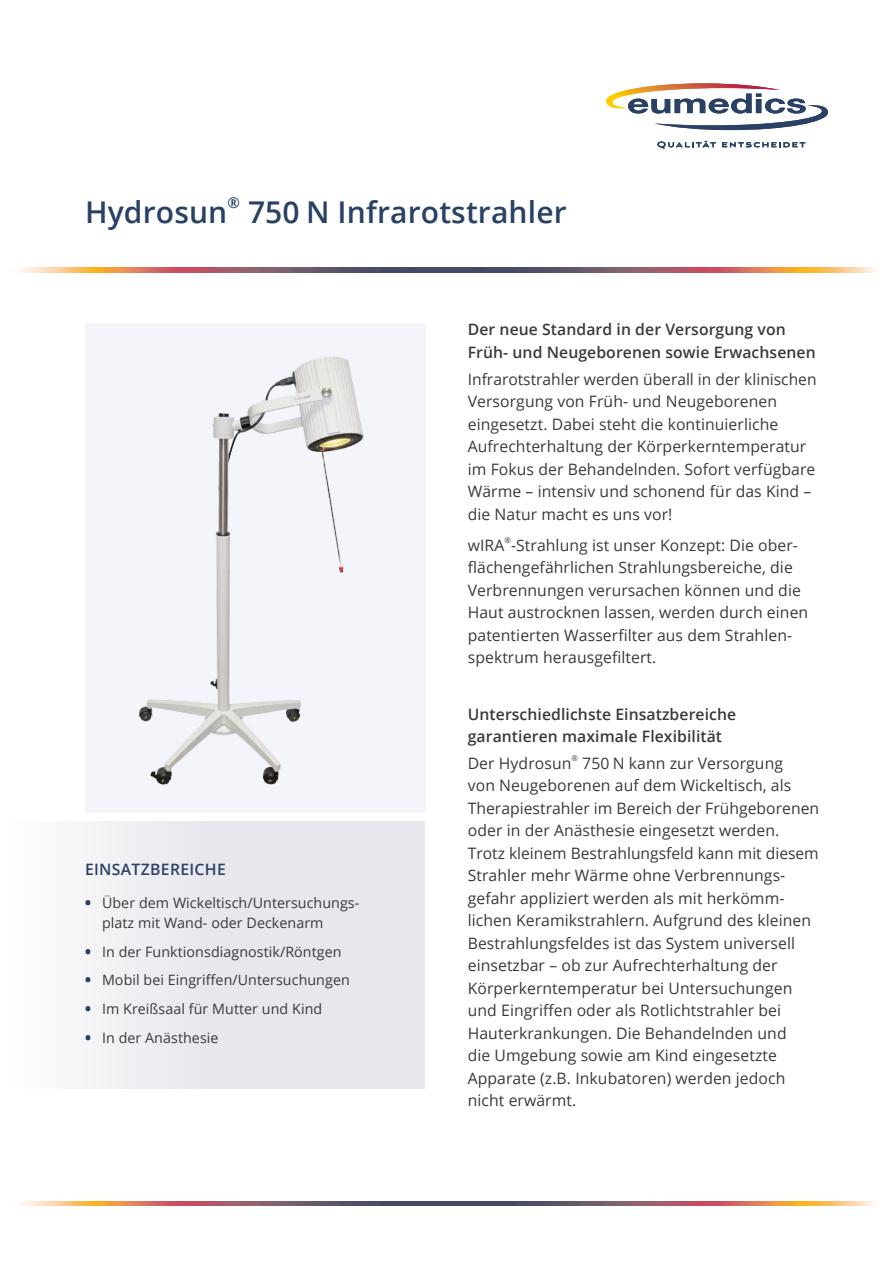
<style>
.page{position:relative;width:893px;height:1263px;background:#fff}
.page>*{position:absolute;margin:0;border:0;box-sizing:border-box;transform-origin:0 0}
.t1{font:600 30px "Open Sans";letter-spacing:.005em;color:#2a4166}
.t2{font:15.75px/22.5px "Open Sans";letter-spacing:.005em;color:#373a3b}
.t3{font:600 15.75px/22.5px "Open Sans";letter-spacing:.005em;color:#373a3b}
.t4{font:600 15.75px "Open Sans";letter-spacing:.02em;color:#2a4166}
.t5{font:600 15px "Open Sans";color:#2a4166}
.t6{font:14.25px/20.2px "Open Sans";letter-spacing:.005em;color:#373a3b}
.t7{font:7.8px "Open Sans";color:#373a3b}
.s1{font-weight:800;font-size:15px;color:#2a4166}
</style>
<div class="page">
<img style="left:20px;top:1201px;width:855px;height:5px">
<img style="left:20px;top:267px;width:855px;height:5px">
<svg style="left:606px;top:83px;width:222px;height:47px"></svg>
<svg style="left:657px;top:141px;width:59px;height:8px"></svg>
<svg style="left:722px;top:142px;width:83px;height:5px"></svg>
<div style="left:85px;top:323px;width:340px;height:489px;background:#f4f4fb"></div>
<img style="left:139px;top:356px;width:225px;height:429px">
<div style="left:9px;top:821px;width:416px;height:268px;background:linear-gradient(to right,#f8f8f9,#e1e1e9)"></div>
<h1 class="t1" style="left:85px;top:191px;width:144px">Hydrosun</h1>
<p class="t5" style="left:227px;top:192px;width:14px">®</p>
<h1 class="t1" style="left:248px;top:191px;width:320px">750 N Infrarotstrahler</h1>
<p class="t4" style="left:85px;top:859px;width:142px">EINSATZBEREICHE</p>
<p class="t6" style="left:102px;top:892px;width:259px;text-indent:-17px"><span class="s1">•</span> Über dem Wickeltisch/Untersuchungs&shy;platz mit Wand- oder Deckenarm</p>
<p class="t6" style="left:85px;top:941px;width:258px"><span class="s1">•</span> In der Funktionsdiagnostik/Röntgen</p>
<p class="t6" style="left:85px;top:970px;width:266px"><span class="s1">•</span> Mobil bei Eingriffen/Untersuchungen</p>
<p class="t6" style="left:85px;top:998px;width:239px"><span class="s1">•</span> Im Kreißsaal für Mutter und Kind</p>
<p class="t6" style="left:85px;top:1027px;width:135px"><span class="s1">•</span> In der Anästhesie</p>
<p class="t3" style="left:468px;top:318px;width:349px">Der neue Standard in der Versorgung von<br>Früh- und Neugeborenen sowie Erwachsenen</p>
<p class="t2" style="left:468px;top:367px;width:350px">Infrarotstrahler werden überall in der klinischen Versorgung von Früh- und Neugeborenen eingesetzt. Dabei steht die kontinuierliche Aufrechterhaltung der Körperkerntemperatur im Fokus der Behandelnden. Sofort verfügbare Wärme – intensiv und schonend für das Kind – die Natur macht es uns vor!</p>
<p class="t2" style="left:468px;top:533px;width:332px">wIRA -Strahlung ist unser Konzept: Die ober-</p>
<p class="t7" style="left:504px;top:534px;width:8px">®</p>
<p class="t2" style="left:468px;top:556px;width:342px">flächengefährlichen Strahlungsbereiche, die Verbrennungen verursachen können und die Haut austrocknen lassen, werden durch einen patentierten Wasserfilter aus dem Strahlen&shy;spektrum herausgefiltert.</p>
<p class="t3" style="left:468px;top:702px;width:270px">Unterschiedlichste Einsatzbereiche garantieren maximale Flexibilität</p>
<p class="t2" style="left:468px;top:751px;width:105px">Der Hydrosun</p>
<p class="t7" style="left:571px;top:753px;width:8px">®</p>
<p class="t2" style="left:468px;top:751px;width:353px;text-indent:115px">750 N kann zur Versorgung<br>von Neugeborenen auf dem Wickeltisch, als Therapiestrahler im Bereich der Frühgeborenen oder in der Anästhesie eingesetzt werden.<br>Trotz kleinem Bestrahlungsfeld kann mit diesem Strahler mehr Wärme ohne Verbrennungs&shy;gefahr appliziert werden als mit herkömm&shy;lichen Keramikstrahlern. Aufgrund des kleinen Bestrahlungsfeldes ist das System universell einsetzbar – ob zur Aufrechterhaltung der Körperkerntemperatur bei Untersuchungen und Eingriffen oder als Rotlichtstrahler bei Hauterkrankungen. Die Behandelnden und<br>die Umgebung sowie am Kind eingesetzte Apparate (z.B. Inkubatoren) werden jedoch nicht erwärmt.</p>
</div>
